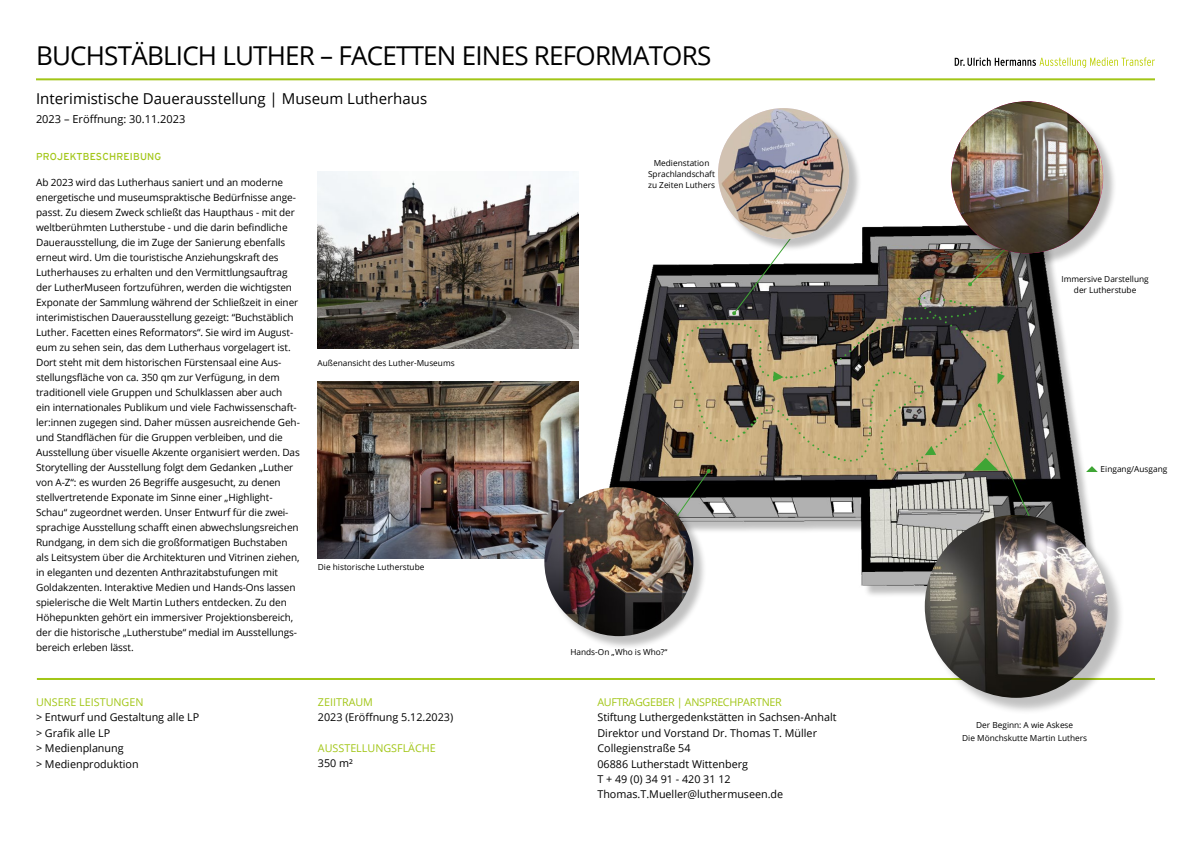
<style>
.page{position:relative;width:1191px;height:842px;background:#fff}
.page>*{position:absolute;margin:0;border:0;box-sizing:border-box;transform-origin:0 0}
.t1{font:26px "Open Sans";letter-spacing:-.03em;color:#000}
.t2{font:15px "Open Sans";color:#000}
.t3{font:11px "Open Sans";color:#000}
.t4{font:10.8px/15.4px "Open Sans";color:#000}
.t5{font:10.8px "Open Sans";color:#a2c617}
.t6{font:10.8px "Open Sans";letter-spacing:-.03em;color:#a2c617}
.t7{font:10px/15px "Open Sans";letter-spacing:-.01em;color:#000}
.t8{font:10px "Interstate";letter-spacing:.02em;color:#a2c617}
.t9{font:8.3px/11px "Open Sans";color:#000;text-align:center}
</style>
<div class="page">
<img style="left:554px;top:197px;width:544px;height:398px">
<hr style="left:36px;top:78px;width:1119px;height:2px;background:#a2c617">
<svg style="left:954px;top:57px;width:201px;height:11px"></svg>
<hr style="left:37px;top:678px;width:1118px;height:2px;background:#a2c617">
<div style="left:927px;top:517px;width:197px;height:198px;background:#000;opacity:.25"></div>
<img style="left:924px;top:515px;width:183px;height:183px;border-radius:91px">
<div style="left:953px;top:103px;width:164px;height:165px;background:#000;opacity:.25"></div>
<img style="left:951px;top:101px;width:152px;height:152px;border-radius:76px">
<div style="left:719px;top:109px;width:142px;height:143px;background:#000;opacity:.25"></div>
<img style="left:718px;top:108px;width:131px;height:131px;border-radius:65px">
<img style="left:318px;top:171px;width:260px;height:177px">
<img style="left:318px;top:382px;width:260px;height:176px">
<div style="left:546px;top:489px;width:161px;height:161px;background:#000;opacity:.25"></div>
<img style="left:544px;top:487px;width:149px;height:149px;border-radius:74px">
<svg style="left:1086px;top:466px;width:11px;height:6px"></svg>
<img style="left:645px;top:162px;width:400px;height:400px">
<h1 class="t1" style="left:36px;top:37px;width:677px">BUCHSTÄBLICH LUTHER – FACETTEN EINES REFORMATORS</h1>
<h2 class="t2" style="left:36px;top:88px;width:393px">Interimistische Dauerausstellung | Museum Lutherhaus</h2>
<p class="t3" style="left:36px;top:111px;width:151px">2023 – Eröffnung: 30.11.2023</p>
<p class="t8" style="left:36px;top:151px;width:127px">PROJEKTBESCHREIBUNG</p>
<p class="t7" style="left:36px;top:174px;width:265px">Ab 2023 wird das Lutherhaus saniert und an moderne energetische und museumspraktische Bedürfnisse ange&shy;passt. Zu diesem Zweck schließt das Haupthaus - mit der weltberühmten Lutherstube - und die darin befindliche Dauerausstellung, die im Zuge der Sanierung ebenfalls erneut wird. Um die touristische Anziehungskraft des Lutherhauses zu erhalten und den Vermittlungsauftrag der LutherMuseen fortzuführen, werden die wichtigsten Exponate der Sammlung während der Schließzeit in einer interimistischen Dauerausstellung gezeigt: “Buchstäblich Luther. Facetten eines Reformators“. Sie wird im August&shy;eum zu sehen sein, das dem Lutherhaus vorgelagert ist.<br>Dort steht mit dem historischen Fürstensaal eine Aus&shy;stellungsfläche von ca. 350 qm zur Verfügung, in dem traditionell viele Gruppen und Schulklassen aber auch<br>ein internationales Publikum und viele Fachwissenschaft&shy;ler:innen zugegen sind. Daher müssen ausreichende Geh&shy;und Standflächen für die Gruppen verbleiben, und die Ausstellung über visuelle Akzente organisiert werden. Das Storytelling der Ausstellung folgt dem Gedanken „Luther von A-Z“: es wurden 26 Begriffe ausgesucht, zu denen stellvertretende Exponate im Sinne einer „Highlight-Schau“ zugeordnet werden. Unser Entwurf für die zwei&shy;sprachige Ausstellung schafft einen abwechslungsreichen Rundgang, in dem sich die großformatigen Buchstaben als Leitsystem über die Architekturen und Vitrinen ziehen, in eleganten und dezenten Anthrazitabstufungen mit Goldakzenten. Interaktive Medien und Hands-Ons lassen spielerische die Welt Martin Luthers entdecken. Zu den Höhepunkten gehört ein immersiver Projektionsbereich, der die historische „Lutherstube“ medial im Ausstellungs&shy;bereich erleben lässt.</p>
<p class="t9" style="left:317px;top:357px;width:139px">Außenansicht des Luther-Museums</p>
<p class="t9" style="left:318px;top:562px;width:108px">Die historische Lutherstube</p>
<p class="t5" style="left:36px;top:695px;width:109px">UNSERE LEISTUNGEN</p>
<p class="t4" style="left:36px;top:709px;width:165px">&gt; Entwurf und Gestaltung alle LP &gt; Grafik alle LP<br>&gt; Medienplanung<br>&gt; Medienproduktion</p>
<p class="t5" style="left:318px;top:695px;width:57px">ZEIITRAUM</p>
<p class="t4" style="left:318px;top:709px;width:137px">2023 (Eröffnung 5.12.2023)</p>
<p class="t5" style="left:318px;top:741px;width:119px">AUSSTELLUNGSFLÄCHE</p>
<p class="t4" style="left:318px;top:755px;width:36px">350 m²</p>
<p class="t9" style="left:648px;top:157px;width:68px">Medienstation<br>Sprachlandschaft zu Zeiten Luthers</p>
<p class="t9" style="left:570px;top:646px;width:99px">Hands-On „Who is Who?“</p>
<p class="t6" style="left:597px;top:695px;width:186px">AUFTRAGGEBER | ANSPRECHPARTNER</p>
<p class="t4" style="left:597px;top:709px;width:241px">Stiftung Luthergedenkstätten in Sachsen-Anhalt Direktor und Vorstand Dr. Thomas T. Müller Collegienstraße 54<br>06886 Lutherstadt Wittenberg<br>T + 49 (0) 34 91 - 420 31 12<br>Thomas.T.Mueller@luthermuseen.de</p>
<p class="t9" style="left:1061px;top:273px;width:89px">Immersive Darstellung der Lutherstube</p>
<p class="t9" style="left:1100px;top:464px;width:68px">Eingang/Ausgang</p>
<p class="t9" style="left:962px;top:718px;width:126px;line-height:12.9px">Der Beginn: A wie Askese<br>Die Mönchskutte Martin Luthers</p>
</div>
